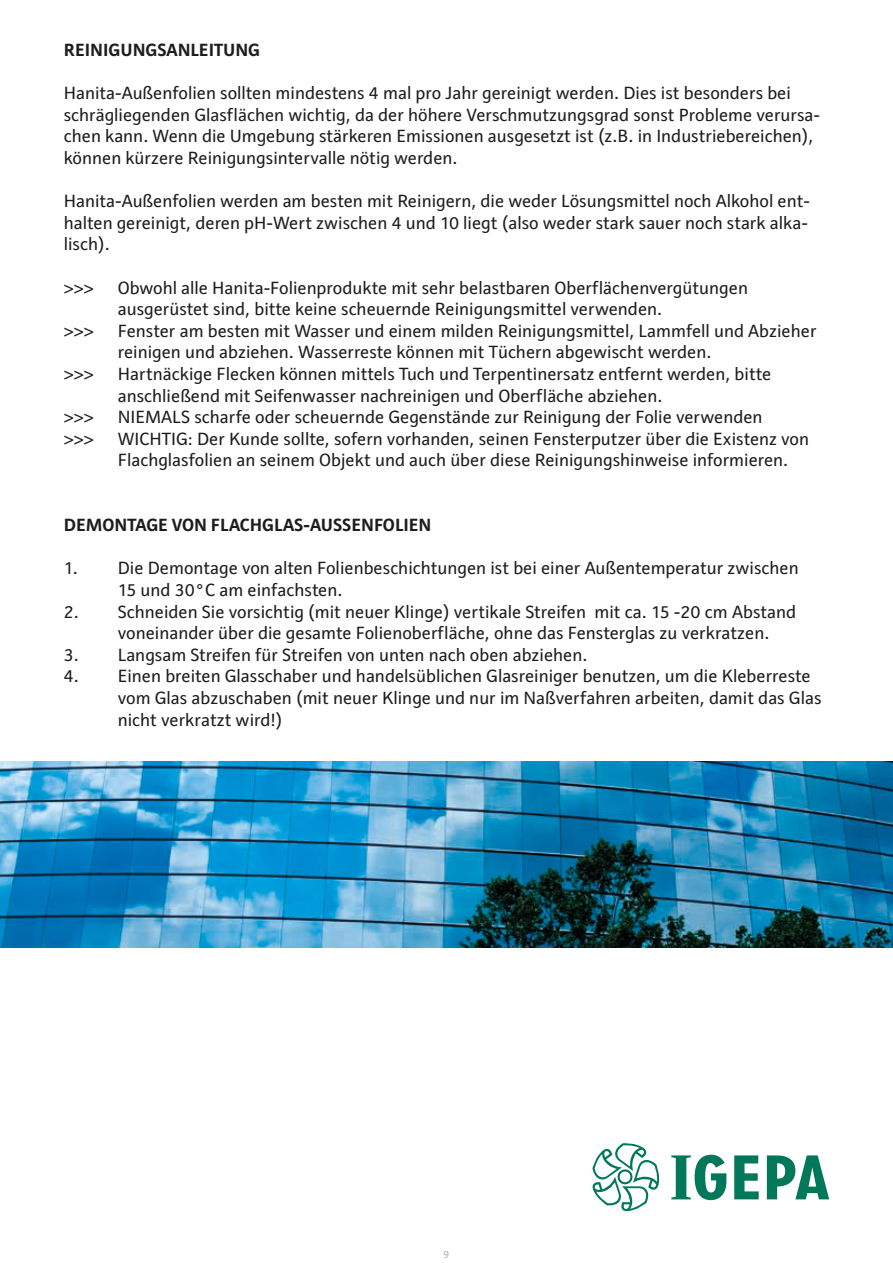
<style>
.page{position:relative;width:893px;height:1263px;background:#fff}
.page>*{position:absolute;margin:0;border:0;box-sizing:border-box;transform-origin:0 0}
.t1{font:18px/21.6px "Raldo";color:#1d1d1b}
.t2{font:700 18px "Raldo";color:#1d1d1b}
.t3{font:10.5px "Raldo";color:#b2b2b2}
</style>
<div class="page">
<svg style="left:592px;top:1143px;width:68px;height:68px"></svg>
<svg style="left:734px;top:1155px;width:25px;height:44px"></svg>
<svg style="left:767px;top:1155px;width:62px;height:44px"></svg>
<svg style="left:671px;top:1155px;width:55px;height:45px"></svg>
<img style="left:0;top:762px;width:893px;height:185px">
<p class="t2" style="left:64px;top:39px;width:23px">REINIGUNGSANLEITUNG</p>
<p class="t1" style="left:64px;top:82px;width:758px">Hanita-Außenfolien sollten mindestens 4 mal pro Jahr gereinigt werden. Dies ist besonders bei schrägliegenden Glasflächen wichtig, da der höhere Verschmutzungsgrad sonst Probleme verursa&shy;chen kann. Wenn die Umgebung stärkeren Emissionen ausgesetzt ist (z.B. in Industriebereichen), können kürzere Reinigungsintervalle nötig werden.</p>
<p class="t1" style="left:64px;top:190px;width:748px;text-align:justify">Hanita-Außenfolien werden am besten mit Reinigern, die weder Lösungsmittel noch Alkohol ent&shy;halten gereinigt, deren pH-Wert zwischen 4 und 10 liegt (also weder stark sauer noch stark alka&shy;lisch).</p>
<p class="t1" style="left:64px;top:277px;width:32px">&gt;&gt;&gt;</p>
<p class="t1" style="left:118px;top:277px;width:632px">Obwohl alle Hanita-Folienprodukte mit sehr belastbaren Oberflächenvergütungen ausgerüstet sind, bitte keine scheuernde Reinigungsmittel verwenden.</p>
<p class="t1" style="left:64px;top:320px;width:32px">&gt;&gt;&gt;</p>
<p class="t1" style="left:118px;top:320px;width:700px">Fenster am besten mit Wasser und einem milden Reinigungsmittel, Lammfell und Abzieher reinigen und abziehen. Wasserreste können mit Tüchern abgewischt werden.</p>
<p class="t1" style="left:64px;top:363px;width:32px">&gt;&gt;&gt;</p>
<p class="t1" style="left:118px;top:363px;width:655px">Hartnäckige Flecken können mittels Tuch und Terpentinersatz entfernt werden, bitte anschließend mit Seifenwasser nachreinigen und Oberfläche abziehen.</p>
<p class="t1" style="left:64px;top:406px;width:32px">&gt;&gt;&gt;</p>
<p class="t1" style="left:118px;top:406px;width:646px">NIEMALS scharfe oder scheuernde Gegenstände zur Reinigung der Folie verwenden</p>
<p class="t1" style="left:64px;top:428px;width:32px">&gt;&gt;&gt;</p>
<p class="t1" style="left:118px;top:428px;width:693px">WICHTIG: Der Kunde sollte, sofern vorhanden, seinen Fensterputzer über die Existenz von<br>Flachglasfolien an seinem Objekt und auch über diese Reinigungshinweise informieren.</p>
<p class="t2" style="left:64px;top:514px;width:25px">DEMONTAGE</p>
<p class="t2" style="left:172px;top:514px;width:13px">VON</p>
<p class="t2" style="left:211px;top:514px;width:21px">FLACHGLAS</p>
<p class="t2" style="left:303px;top:514px;width:59px">-AUSSENFOLIEN</p>
<p class="t1" style="left:118px;top:558px;width:682px;text-indent:-54px">1. Die Demontage von alten Folienbeschichtungen ist bei einer Außentemperatur zwischen<br>15 und 30°C am einfachsten.</p>
<p class="t1" style="left:118px;top:601px;width:680px;text-indent:-54px">2. Schneiden Sie vorsichtig (mit neuer Klinge) vertikale Streifen mit ca. 15 -20 cm Abstand voneinander über die gesamte Folienoberfläche, ohne das Fensterglas zu verkratzen.</p>
<p class="t1" style="left:64px;top:644px;width:525px">3. Langsam Streifen für Streifen von unten nach oben abziehen.</p>
<p class="t1" style="left:118px;top:666px;width:705px;text-indent:-54px">4. Einen breiten Glasschaber und handelsüblichen Glasreiniger benutzen, um die Kleberreste vom Glas abzuschaben (mit neuer Klinge und nur im Naßverfahren arbeiten, damit das Glas nicht verkratzt wird!)</p>
<p class="t3" style="left:444px;top:1248px;width:7px">9</p>
</div>
